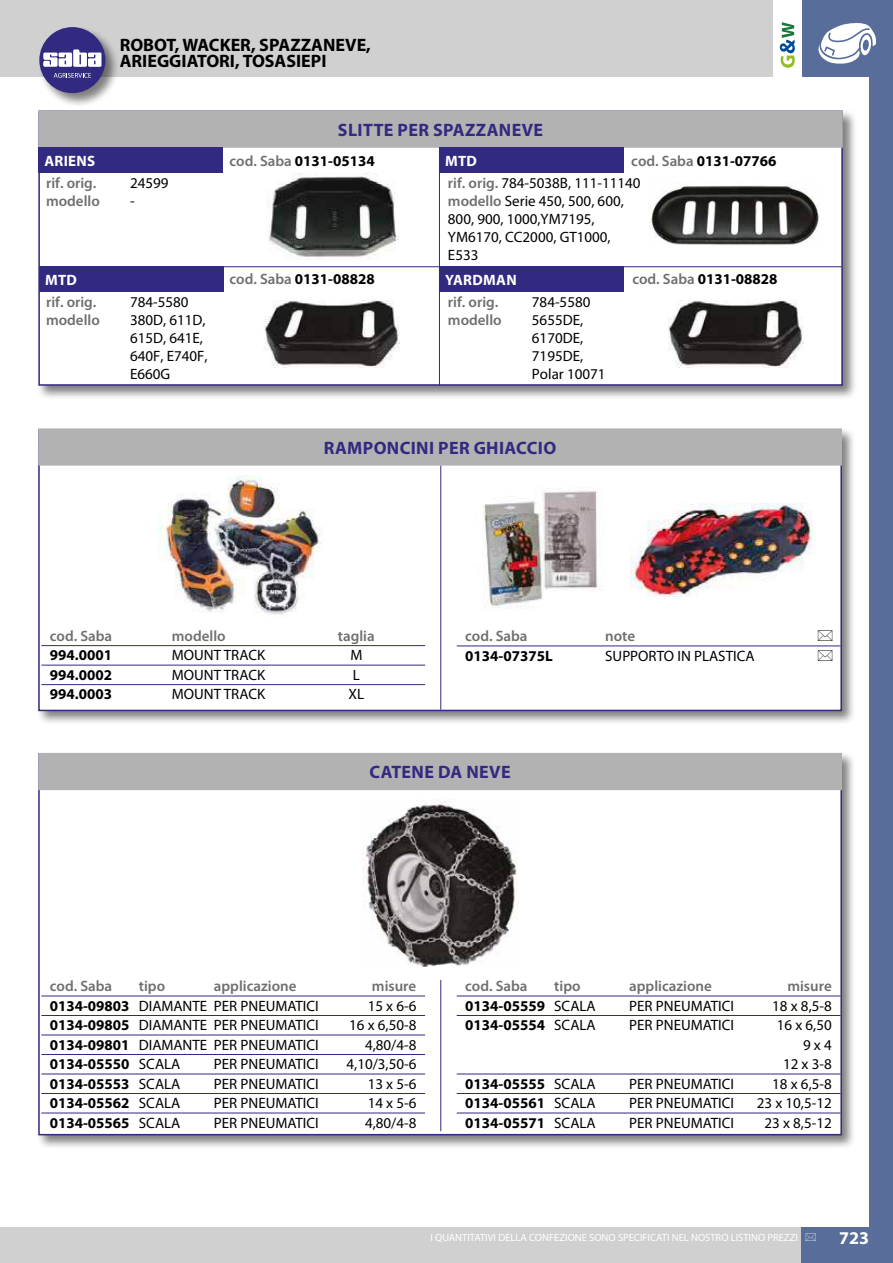
<style>
.page{position:relative;width:893px;height:1263px;background:#fff}
.page>*{position:absolute;margin:0;border:0;box-sizing:border-box;transform-origin:0 0}
.t1{font:700 18px "Myriad Pro";letter-spacing:.02em;color:#322a80}
.t2{font:700 18px/16.5px "Myriad Pro";color:#000}
.t3{font:700 18px "Myriad Pro";color:#fff}
.t4{font:15px/18px "Myriad Pro";color:#000}
.t5{font:700 15px "Myriad Pro";color:#000}
.t6{font:600 15px "Myriad Pro";color:#706f6f}
.t7{font:700 15px "Myriad Pro";letter-spacing:.02em;color:#fff}
.t8{font:10.5px "Myriad Pro";color:#fff}
.s1{font-weight:600;color:#706f6f}
.s2{font-weight:700}
.s3{font-weight:400}
</style>
<div class="page">
<div style="left:0;top:0;width:893px;height:77px;background:#d0d0d0"></div>
<div style="left:0;top:1227px;width:893px;height:36px;background:#d0d0d0"></div>
<div style="left:869px;top:0;width:24px;height:1263px;background:#596d9a"></div>
<div style="left:801px;top:0;width:92px;height:77px;background:#596d9a"></div>
<div style="left:801px;top:1227px;width:92px;height:36px;background:#596d9a"></div>
<div style="left:773px;top:0;width:28px;height:77px;background:#fff"></div>
<svg style="left:780px;top:22px;width:15px;height:46px"></svg>
<div style="left:37px;top:25px;width:83px;height:82px;background:#000;opacity:.5"></div>
<div style="left:39px;top:27px;width:66px;height:66px;background:#322a80;border-radius:50%"></div>
<svg style="left:54px;top:73px;width:37px;height:5px"></svg>
<svg style="left:43px;top:49px;width:58px;height:18px"></svg>
<svg style="left:818px;top:23px;width:58px;height:41px"></svg>
<div style="left:36px;top:751px;width:821px;height:399px;background:#000;opacity:.5"></div>
<div style="left:38px;top:753px;width:804px;height:382px;background:#fff;border:2px solid #322a80"></div>
<div style="left:39px;top:754px;width:802px;height:35px;background:#b3b2b2"></div>
<div style="left:38px;top:753px;width:804px;height:37px;border:2px solid #b3b2b2"></div>
<hr style="left:41px;top:996px;width:384px;height:1px;background:#322a80">
<hr style="left:41px;top:1015px;width:384px;height:1px;background:#322a80">
<hr style="left:41px;top:1035px;width:384px;height:1px;background:#322a80">
<hr style="left:41px;top:1054px;width:384px;height:1px;background:#322a80">
<hr style="left:41px;top:1074px;width:384px;height:1px;background:#322a80">
<hr style="left:41px;top:1093px;width:384px;height:1px;background:#322a80">
<hr style="left:41px;top:1113px;width:384px;height:1px;background:#322a80">
<hr style="left:457px;top:996px;width:383px;height:1px;background:#322a80">
<hr style="left:457px;top:1015px;width:383px;height:1px;background:#322a80">
<hr style="left:457px;top:1074px;width:383px;height:1px;background:#322a80">
<hr style="left:457px;top:1093px;width:383px;height:1px;background:#322a80">
<hr style="left:457px;top:1113px;width:383px;height:1px;background:#322a80">
<hr style="left:440px;top:980px;width:1px;height:151px;background:#322a80">
<div style="left:37px;top:109px;width:820px;height:291px;background:#000;opacity:.5"></div>
<div style="left:38px;top:111px;width:805px;height:275px;background:#fff;border:2px solid #322a80"></div>
<hr style="left:39px;top:266px;width:803px;height:1px;background:#322a80">
<hr style="left:439px;top:146px;width:1px;height:240px;background:#322a80">
<div style="left:39px;top:111px;width:803px;height:36px;background:#b3b2b2"></div>
<div style="left:38px;top:111px;width:805px;height:37px;border:2px solid #b3b2b2"></div>
<div style="left:38px;top:147px;width:185px;height:26px;background:#322a80"></div>
<div style="left:39px;top:267px;width:185px;height:25px;background:#322a80"></div>
<div style="left:439px;top:147px;width:184px;height:26px;background:#322a80"></div>
<div style="left:440px;top:267px;width:183px;height:25px;background:#322a80"></div>
<div style="left:36px;top:428px;width:821px;height:298px;background:#000;opacity:.5"></div>
<div style="left:38px;top:429px;width:804px;height:282px;background:#fff;border:2px solid #322a80"></div>
<div style="left:39px;top:429px;width:802px;height:36px;background:#b3b2b2"></div>
<div style="left:38px;top:428px;width:804px;height:38px;border:2px solid #b3b2b2"></div>
<hr style="left:41px;top:645px;width:384px;height:1px;background:#322a80">
<hr style="left:41px;top:665px;width:384px;height:1px;background:#322a80">
<hr style="left:41px;top:684px;width:384px;height:1px;background:#322a80">
<hr style="left:457px;top:646px;width:383px;height:1px;background:#322a80">
<hr style="left:440px;top:466px;width:1px;height:244px;background:#322a80">
<img style="left:363px;top:799px;width:155px;height:167px">
<img style="left:267px;top:173px;width:132px;height:85px">
<img style="left:649px;top:182px;width:170px;height:63px">
<img style="left:264px;top:300px;width:135px;height:67px">
<img style="left:668px;top:300px;width:135px;height:67px">
<img style="left:159px;top:475px;width:164px;height:140px">
<img style="left:630px;top:504px;width:186px;height:93px">
<img style="left:482px;top:488px;width:118px;height:121px">
<p class="t2" style="left:120px;top:36px;width:253px">ROBOT, WACKER, SPAZZANEVE,<br>ARIEGGIATORI, TOSASIEPI</p>
<p class="t1" style="left:338px;top:118px;width:207px">SLITTE PER SPAZZANEVE</p>
<p class="t7" style="left:44px;top:151px;width:52px">ARIENS</p>
<p class="t5" style="left:229px;top:151px;width:147px"><span class="s1">cod. Saba</span> 0131-05134</p>
<p class="t7" style="left:445px;top:151px;width:33px">MTD</p>
<p class="t5" style="left:631px;top:151px;width:147px"><span class="s1">cod. Saba</span> 0131-07766</p>
<p class="t6" style="left:46px;top:174px;width:52px">rif. orig.</p>
<p class="t4" style="left:130px;top:174px;width:40px">24599</p>
<p class="t6" style="left:46px;top:192px;width:55px">modello</p>
<p class="t4" style="left:130px;top:192px;width:6px">-</p>
<p class="t7" style="left:45px;top:270px;width:33px">MTD</p>
<p class="t6" style="left:46px;top:293px;width:52px">rif. orig.</p>
<p class="t4" style="left:130px;top:293px;width:60px">784-5580</p>
<p class="t6" style="left:46px;top:311px;width:55px">modello</p>
<p class="t4" style="left:130px;top:311px;width:79px">380D, 611D,<br>615D, 641E,<br>640F, E740F,<br>E660G</p>
<p class="t4" style="left:448px;top:174px;width:194px"><span class="s1">rif. orig.</span> 784-5038B, 111-11140 <span class="s1">modello</span> Serie 450, 500, 600,<br>800, 900, 1000,YM7195,<br>YM6170, CC2000, GT1000,<br>E533</p>
<p class="t6" style="left:448px;top:293px;width:52px">rif. orig.</p>
<p class="t4" style="left:532px;top:293px;width:60px">784-5580</p>
<p class="t6" style="left:448px;top:311px;width:55px">modello</p>
<p class="t4" style="left:532px;top:311px;width:75px">5655DE,<br>6170DE,<br>7195DE,<br>Polar 10071</p>
<p class="t5" style="left:229px;top:270px;width:147px"><span class="s1">cod. Saba</span> 0131-08828</p>
<p class="t5" style="left:632px;top:270px;width:147px"><span class="s1">cod. Saba</span> 0131-08828</p>
<p class="t7" style="left:445px;top:270px;width:73px">YARDMAN</p>
<p class="t1" style="left:324px;top:436px;width:234px">RAMPONCINI PER GHIACCIO</p>
<p class="t6" style="left:50px;top:626px;width:64px">cod. Saba</p>
<p class="t6" style="left:172px;top:626px;width:55px">modello</p>
<p class="t6" style="left:338px;top:626px;width:38px">taglia</p>
<p class="t5" style="left:50px;top:645px;width:64px">994.0001</p>
<p class="t4" style="left:172px;top:646px;width:95px">MOUNT TRACK</p>
<p class="t4" style="left:350px;top:646px;width:14px">M</p>
<p class="t5" style="left:50px;top:665px;width:64px">994.0002</p>
<p class="t4" style="left:172px;top:665px;width:95px">MOUNT TRACK</p>
<p class="t4" style="left:353px;top:665px;width:9px">L</p>
<p class="t5" style="left:50px;top:684px;width:64px">994.0003</p>
<p class="t4" style="left:172px;top:685px;width:95px">MOUNT TRACK</p>
<p class="t4" style="left:349px;top:685px;width:17px">XL</p>
<p class="t6" style="left:465px;top:626px;width:64px">cod. Saba</p>
<p class="t6" style="left:605px;top:626px;width:32px">note</p>
<p class="t5" style="left:465px;top:646px;width:89px">0134-07375L</p>
<p class="t4" style="left:605px;top:646px;width:151px">SUPPORTO IN PLASTICA</p>
<p class="t1" style="left:369px;top:761px;width:143px">CATENE DA NEVE</p>
<p class="t6" style="left:50px;top:977px;width:64px">cod. Saba</p>
<p class="t6" style="left:139px;top:977px;width:28px">tipo</p>
<p class="t6" style="left:214px;top:977px;width:84px">applicazione</p>
<p class="t6" style="left:372px;top:977px;width:46px">misure</p>
<p class="t4" style="left:50px;top:996px;width:270px"><span class="s2">0134-09803</span> DIAMANTE PER PNEUMATICI</p>
<p class="t4" style="left:368px;top:996px;width:50px">15 x 6-6</p>
<p class="t4" style="left:50px;top:1016px;width:270px"><span class="s2">0134-09805</span> DIAMANTE PER PNEUMATICI</p>
<p class="t4" style="left:349px;top:1016px;width:69px">16 x 6,50-8</p>
<p class="t4" style="left:50px;top:1035px;width:270px"><span class="s2">0134-09801</span> DIAMANTE PER PNEUMATICI</p>
<p class="t4" style="left:365px;top:1035px;width:53px">4,80/4-8</p>
<p class="t5" style="left:50px;top:1054px;width:132px">0134-05550 <span class="s3">SCALA</span></p>
<p class="t4" style="left:214px;top:1055px;width:106px">PER PNEUMATICI</p>
<p class="t4" style="left:347px;top:1055px;width:71px">4,10/3,50-6</p>
<p class="t5" style="left:50px;top:1074px;width:132px">0134-05553 <span class="s3">SCALA</span></p>
<p class="t4" style="left:214px;top:1074px;width:106px">PER PNEUMATICI</p>
<p class="t4" style="left:368px;top:1074px;width:50px">13 x 5-6</p>
<p class="t5" style="left:50px;top:1093px;width:132px">0134-05562 <span class="s3">SCALA</span></p>
<p class="t4" style="left:214px;top:1094px;width:106px">PER PNEUMATICI</p>
<p class="t4" style="left:368px;top:1094px;width:50px">14 x 5-6</p>
<p class="t5" style="left:50px;top:1113px;width:132px">0134-05565 <span class="s3">SCALA</span></p>
<p class="t4" style="left:214px;top:1113px;width:106px">PER PNEUMATICI</p>
<p class="t4" style="left:365px;top:1113px;width:53px">4,80/4-8</p>
<p class="t6" style="left:465px;top:977px;width:64px">cod. Saba</p>
<p class="t6" style="left:554px;top:977px;width:28px">tipo</p>
<p class="t6" style="left:629px;top:977px;width:84px">applicazione</p>
<p class="t6" style="left:787px;top:977px;width:46px">misure</p>
<p class="t5" style="left:465px;top:996px;width:132px">0134-05559 <span class="s3">SCALA</span></p>
<p class="t4" style="left:629px;top:996px;width:106px">PER PNEUMATICI</p>
<p class="t4" style="left:772px;top:996px;width:61px">18 x 8,5-8</p>
<p class="t5" style="left:465px;top:1015px;width:132px">0134-05554 <span class="s3">SCALA</span></p>
<p class="t4" style="left:629px;top:1016px;width:106px">PER PNEUMATICI</p>
<p class="t4" style="left:777px;top:1015px;width:56px;line-height:19.5px;text-align:right">16 x 6,50<br>9 x 4<br>12 x 3-8</p>
<p class="t5" style="left:465px;top:1074px;width:132px">0134-05555 <span class="s3">SCALA</span></p>
<p class="t4" style="left:629px;top:1074px;width:106px">PER PNEUMATICI</p>
<p class="t4" style="left:772px;top:1074px;width:61px">18 x 6,5-8</p>
<p class="t5" style="left:465px;top:1093px;width:132px">0134-05561 <span class="s3">SCALA</span></p>
<p class="t4" style="left:629px;top:1094px;width:106px">PER PNEUMATICI</p>
<p class="t4" style="left:757px;top:1094px;width:76px">23 x 10,5-12</p>
<p class="t5" style="left:465px;top:1113px;width:132px">0134-05571 <span class="s3">SCALA</span></p>
<p class="t4" style="left:629px;top:1113px;width:106px">PER PNEUMATICI</p>
<p class="t4" style="left:765px;top:1113px;width:69px">23 x 8,5-12</p>
<p class="t8" style="left:430px;top:1231px;width:369px">I QUANTITATIVI DELLA CONFEZIONE SONO SPECIFICATI NEL NOSTRO LISTINO PREZZI</p>
<p class="t3" style="left:839px;top:1226px;width:31px">723</p>
</div>
